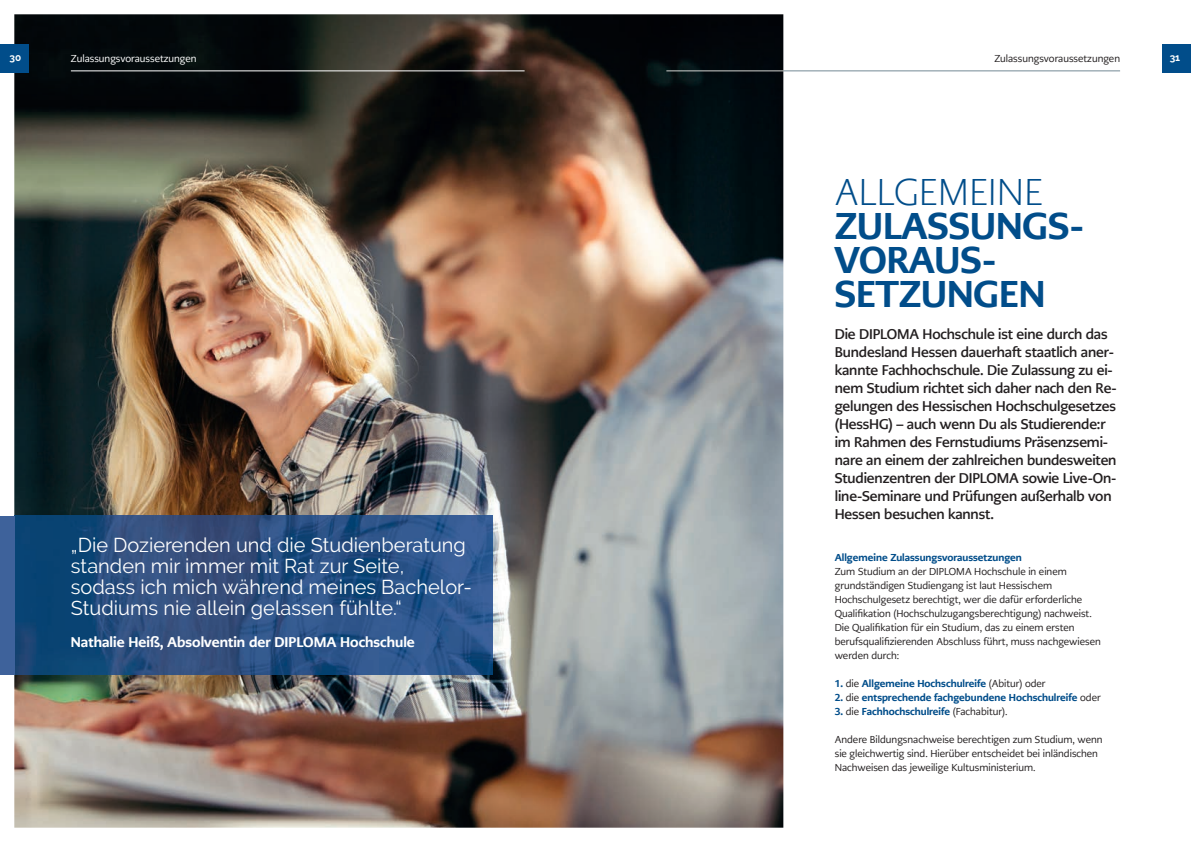
<style>
.page{position:relative;width:1191px;height:842px;background:#fff}
.page>*{position:absolute;margin:0;border:0;box-sizing:border-box;transform-origin:0 0}
.t1{font:800 37px/34px "PMN Caecilia Sans Head";color:#014d8a}
.t2{font:300 37px "PMN Caecilia Sans Head";color:#014d8a}
.t3{font:20px/21px "Raleway";color:#fff}
.t4{font:700 14px/18px "PMN Caecilia Sans Head";letter-spacing:-.01em;color:#231f20}
.t5{font:800 14px "PMN Caecilia Sans Head";color:#fff}
.t6{font:10px/14px "PMN Caecilia Sans Head";color:#231f20}
.t7{font:800 10px "PMN Caecilia Sans Head";color:#014d8a}
.t8{font:10px "PMN Caecilia Sans Head";color:#fff}
.t9{font:700 10px "Raleway";color:#fff}
.s1{font-weight:400;color:#231f20}
</style>
<div class="page">
<img style="left:0;top:14px;width:1191px;height:814px">
<img style="left:14px;top:516px;width:478px;height:159px">
<div style="left:0;top:516px;width:14px;height:159px;background:#3e629b"></div>
<hr style="left:71px;top:71px;width:453px;height:1px;background:#fff">
<hr style="left:783px;top:71px;width:337px;height:1px;background:#738a95">
<hr style="left:666px;top:71px;width:117px;height:1px;background:#d2d3d0">
<div style="left:0;top:45px;width:28px;height:28px;background:#014d8a"></div>
<div style="left:1162px;top:45px;width:29px;height:28px;background:#014d8a"></div>
<p class="t8" style="left:71px;top:52px;width:127px">Zulassungsvoraussetzungen</p>
<p class="t6" style="left:994px;top:51px;width:127px">Zulassungsvoraussetzungen</p>
<p class="t9" style="left:10px;top:52px;width:13px">30</p>
<p class="t9" style="left:1169px;top:52px;width:12px">31</p>
<h2 class="t3" style="left:71px;top:534px;width:402px">„Die Dozierenden und die Studienberatung standen mir immer mit Rat zur Seite, sodass ich mich während meines Bachelor-Studiums nie allein gelassen fühlte.“</h2>
<h3 class="t5" style="left:71px;top:633px;width:345px">Nathalie Heiß, Absolventin der DIPLOMA Hochschule</h3>
<h1 class="t2" style="left:834px;top:169px;width:210px">ALLGEMEINE</h1>
<h1 class="t1" style="left:834px;top:208px;width:251px">ZULASSUNGS-<br>VORAUS-<br>SETZUNGEN</h1>
<p class="t4" style="left:834px;top:325px;width:283px">Die DIPLOMA Hochschule ist eine durch das Bundesland Hessen dauerhaft staatlich aner&shy;kannte Fachhochschule. Die Zulassung zu ei&shy;nem Studium richtet sich daher nach den Re&shy;gelungen des Hessischen Hochschulgesetzes (HessHG) – auch wenn Du als Studierende:r im Rahmen des Fernstudiums Präsenzsemi&shy;nare an einem der zahlreichen bundesweiten Studienzentren der DIPLOMA sowie Live-On&shy;line-Seminare und Prüfungen außerhalb von Hessen besuchen kannst.</p>
<p class="t7" style="left:834px;top:551px;width:189px">Allgemeine Zulassungsvoraussetzungen</p>
<p class="t6" style="left:834px;top:564px;width:268px">Zum Studium an der DIPLOMA Hochschule in einem grundständigen Studiengang ist laut Hessischem Hochschulgesetz berechtigt, wer die dafür erforderliche Qualifikation (Hochschulzugangsberechtigung) nachweist.<br>Die Qualifikation für ein Studium, das zu einem ersten berufsqualifizierenden Abschluss führt, muss nachgewiesen werden durch:</p>
<p class="t7" style="left:834px;top:677px;width:212px">1. <span class="s1">die</span> Allgemeine Hochschulreife <span class="s1">(Abitur) oder</span></p>
<p class="t7" style="left:834px;top:691px;width:267px">2. <span class="s1">die</span> entsprechende fachgebundene Hochschulreife <span class="s1">oder</span></p>
<p class="t7" style="left:834px;top:705px;width:174px">3. <span class="s1">die</span> Fachhochschulreife <span class="s1">(Fachabitur).</span></p>
<p class="t6" style="left:834px;top:732px;width:269px">Andere Bildungsnachweise berechtigen zum Studium, wenn sie gleichwertig sind. Hierüber entscheidet bei inländischen<br>Nachweisen das jeweilige Kultusministerium.</p>
</div>
